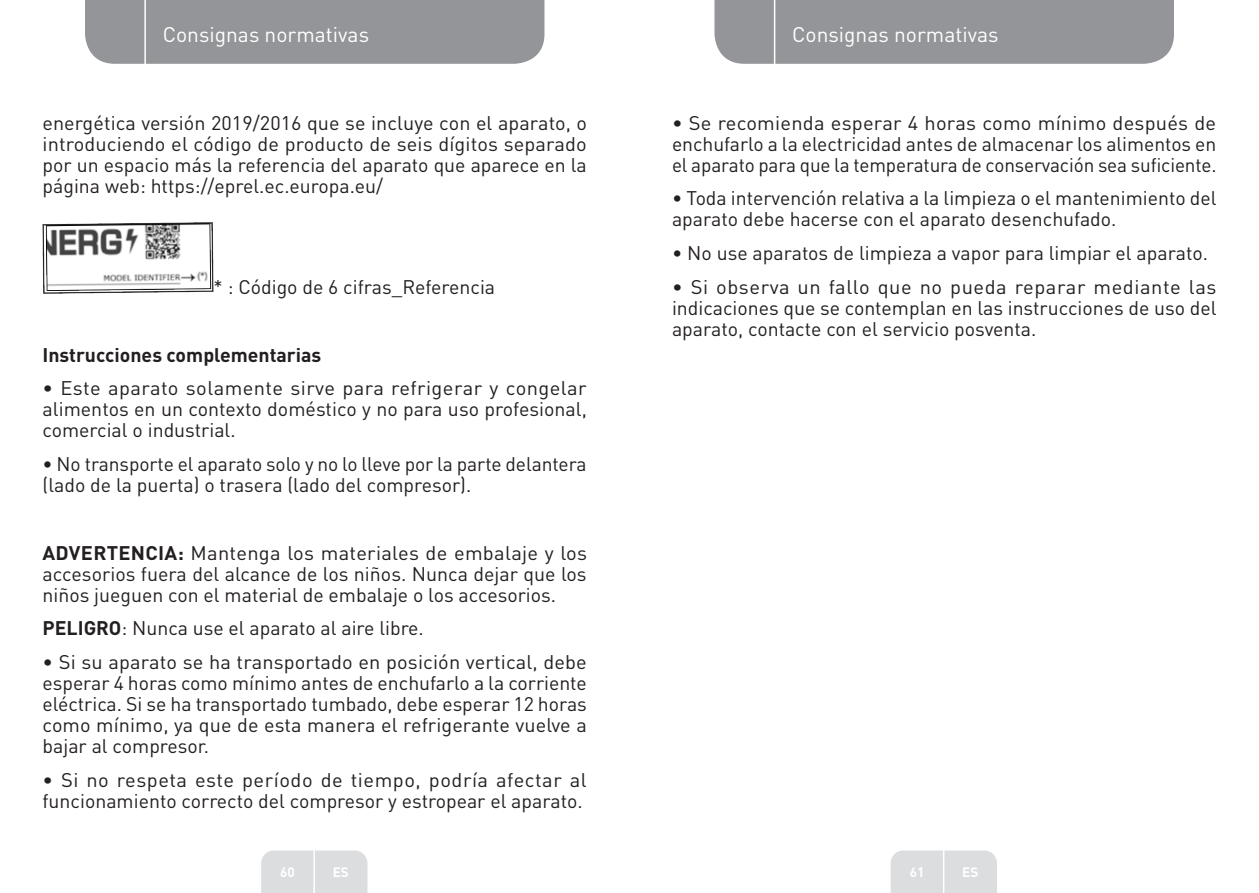
<style>
.page{position:relative;width:1259px;height:893px;background:#fff}
.page>*{position:absolute;margin:0;border:0;box-sizing:border-box;transform-origin:0 0}
.t1{font:21px "DIN Pro";color:#fff}
.Large_Text__3_2_mm{font:19.5px/21px "DIN Pro";color:#231f20;text-align:justify}
.Large_Text__3_2_mm-2{font:700 19.5px "DIN Pro";color:#231f20}
.t2{font:700 13.5px "DIN Pro";color:#fff}
.s1{font-weight:700}
</style>
<div class="page">
<div style="left:85px;top:0;width:459px;height:64px;background:#939598"></div>
<div style="left:714px;top:0;width:460px;height:64px;background:#939598"></div>
<div style="left:261px;top:850px;width:106px;height:43px;background:#dcdddf"></div>
<div style="left:890px;top:850px;width:107px;height:43px;background:#dcdddf"></div>
<hr style="left:313px;top:833px;width:2px;height:60px;background:#fff">
<hr style="left:943px;top:833px;width:1px;height:60px;background:#fff">
<hr style="left:144px;top:0;width:2px;height:66px;background:#fff">
<hr style="left:774px;top:0;width:1px;height:66px;background:#fff">
<img style="left:43px;top:223px;width:171px;height:71px">
<p class="t1" style="left:163px;top:20px;width:208px">Consignas normativas</p>
<p class="t1" style="left:792px;top:20px;width:208px">Consignas normativas</p>
<p class="Large_Text__3_2_mm" style="left:43px;top:111px;width:546px">energética versión 2019/2016 que se incluye con el aparato, o introduciendo el código de producto de seis dígitos separado por un espacio más la referencia del aparato que aparece en la página web: https://eprel.ec.europa.eu/</p>
<p class="Large_Text__3_2_mm" style="left:214px;top:276px;width:283px">* : Código de 6 cifras_Referencia</p>
<p class="Large_Text__3_2_mm-2" style="left:43px;top:341px;width:280px">Instrucciones complementarias</p>
<p class="Large_Text__3_2_mm" style="left:43px;top:377px;width:546px">• Este aparato solamente sirve para refrigerar y congelar alimentos en un contexto doméstico y no para uso profesional, comercial o industrial.</p>
<p class="Large_Text__3_2_mm" style="left:43px;top:453px;width:545px">• No transporte el aparato solo y no lo lleve por la parte delantera (lado de la puerta) o trasera (lado del compresor).</p>
<p class="Large_Text__3_2_mm" style="left:43px;top:541px;width:546px"><span class="s1">ADVERTENCIA:</span> Mantenga los materiales de embalaje y los accesorios fuera del alcance de los niños. Nunca dejar que los niños jueguen con el material de embalaje o los accesorios.</p>
<p class="Large_Text__3_2_mm" style="left:43px;top:617px;width:383px"><span class="s1">PELIGRO</span>: Nunca use el aparato al aire libre.</p>
<p class="Large_Text__3_2_mm" style="left:43px;top:651px;width:546px">• Si su aparato se ha transportado en posición vertical, debe esperar 4 horas como mínimo antes de enchufarlo a la corriente eléctrica. Si se ha transportado tumbado, debe esperar 12 horas como mínimo, ya que de esta manera el refrigerante vuelve a bajar al compresor.</p>
<p class="Large_Text__3_2_mm" style="left:43px;top:768px;width:546px">• Si no respeta este período de tiempo, podría afectar al funcionamiento correcto del compresor y estropear el aparato.</p>
<p class="Large_Text__3_2_mm" style="left:672px;top:111px;width:546px">• Se recomienda esperar 4 horas como mínimo después de enchufarlo a la electricidad antes de almacenar los alimentos en el aparato para que la temperatura de conservación sea suficiente.</p>
<p class="Large_Text__3_2_mm" style="left:672px;top:187px;width:546px">• Toda intervención relativa a la limpieza o el mantenimiento del aparato debe hacerse con el aparato desenchufado.</p>
<p class="Large_Text__3_2_mm" style="left:672px;top:242px;width:537px">• No use aparatos de limpieza a vapor para limpiar el aparato.</p>
<p class="Large_Text__3_2_mm" style="left:672px;top:276px;width:546px">• Si observa un fallo que no pueda reparar mediante las indicaciones que se contemplan en las instrucciones de uso del aparato, contacte con el servicio posventa.</p>
<p class="t2" style="left:280px;top:863px;width:16px">60</p>
<p class="t2" style="left:333px;top:863px;width:18px">ES</p>
<p class="t2" style="left:909px;top:863px;width:16px">61</p>
<p class="t2" style="left:962px;top:863px;width:18px">ES</p>
</div>
